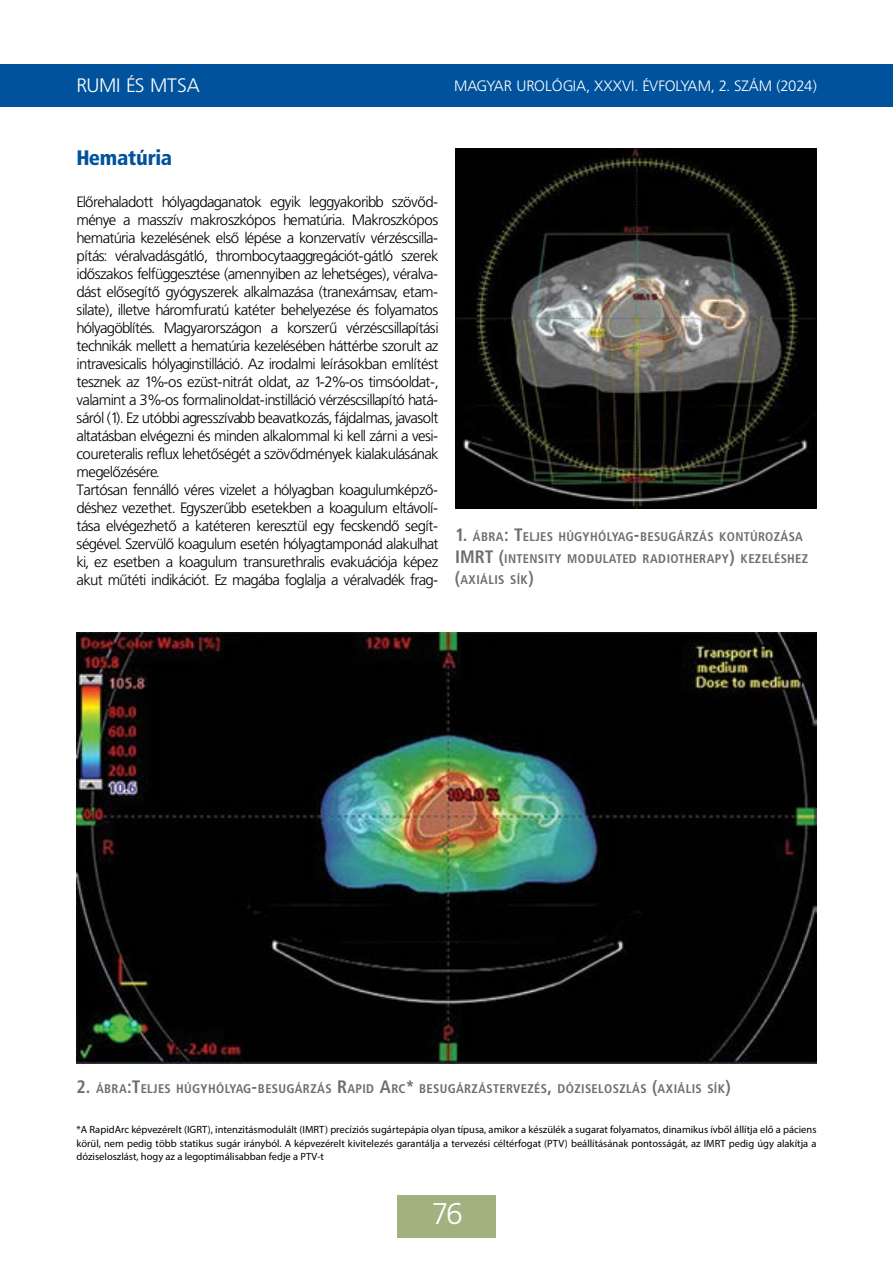
<style>
.page{position:relative;width:893px;height:1263px;background:#fff}
.page>*{position:absolute;margin:0;border:0;box-sizing:border-box;transform-origin:0 0}
.t1{font:30px "Frutiger Lt PFL";color:#fff}
.t2{font:21px "Frutiger Blk Cn PFL";color:#00529c}
.t3{font:19.5px "Frutiger Lt PFL";letter-spacing:.04em;color:#fff}
.t4{font:700 18px "Frutiger Cn PFL";color:#6d6e71}
.t5{font:15px/18px "Frutiger Lt PFL";color:#000}
.t6{font:15px "Frutiger Lt PFL";letter-spacing:.04em;color:#fff}
.t7{font:700 12.6px/21.6px "Frutiger Cn PFL";letter-spacing:.055em;color:#6d6e71}
.t8{font:10.5px/13.5px "Myriad Pro";color:#000;text-align:justify}
.s1{font-size:18px}
</style>
<div class="page">
<div style="left:0;top:64px;width:893px;height:42px;background:#00529c"></div>
<div style="left:398px;top:1195px;width:98px;height:42px;background:#a2b180"></div>
<img style="left:455px;top:149px;width:361px;height:359px">
<img style="left:77px;top:632px;width:739px;height:432px">
<h3 class="t3" style="left:77px;top:75px;width:124px">RUMI ÉS MTSA</h3>
<p class="t6" style="left:454px;top:77px;width:364px">MAGYAR UROLÓGIA, XXXVI. ÉVFOLYAM, 2. SZÁM (2024)</p>
<h2 class="t2" style="left:77px;top:145px;width:97px">Hematúria</h2>
<p class="t5" style="left:77px;top:193px;width:363px">Előrehaladott hólyagdaganatok egyik leggyakoribb szövőd&shy;ménye a masszív makroszkópos hematúria. Makroszkópos hematúria kezelésének első lépése a konzervatív vérzéscsilla&shy;pítás: véralvadásgátló, thrombocytaaggregációt-gátló szerek időszakos felfüggesztése (amennyiben az lehetséges), véralva&shy;dást elősegítő gyógyszerek alkalmazása (tranexámsav, etam&shy;silate), illetve háromfuratú katéter behelyezése és folyamatos hólyagöblítés. Magyarországon a korszerű vérzéscsillapítási technikák mellett a hematúria kezelésében háttérbe szorult az intravesicalis hólyaginstilláció. Az irodalmi leírásokban említést tesznek az 1%-os ezüst-nitrát oldat, az 1-2%-os timsóoldat-, valamint a 3%-os formalinoldat-instilláció vérzéscsillapító hatá&shy;sáról (1). Ez utóbbi agresszívabb beavatkozás, fájdalmas, javasolt altatásban elvégezni és minden alkalommal ki kell zárni a vesi&shy;coureteralis reflux lehetőségét a szövődmények kialakulásának megelőzésére.<br>Tartósan fennálló véres vizelet a hólyagban koagulumképző&shy;déshez vezethet. Egyszerűbb esetekben a koagulum eltávolí&shy;tása elvégezhető a katéteren keresztül egy fecskendő segít&shy;ségével. Szervülő koagulum esetén hólyagtamponád alakulhat ki, ez esetben a koagulum transurethralis evakuációja képez akut műtéti indikációt. Ez magába foglalja a véralvadék frag-</p>
<p class="t7" style="left:455px;top:526px;width:349px"><span class="s1">1.</span> ÁBRA<span class="s1">: T</span>ELJES HÚGYHÓLYAG<span class="s1">-</span>BESUGÁRZÁS KONTÚROZÁSA</p>
<p class="t4" style="left:455px;top:546px;width:11px">IMRT</p>
<p class="t7" style="left:455px;top:548px;width:354px;text-indent:44px"><span class="s1">(</span>INTENSITY MODULATED RADIOTHERAPY<span class="s1">)</span> KEZELÉSHEZ <span class="s1">(</span>AXIÁLIS SÍK<span class="s1">)</span></p>
<p class="t7" style="left:77px;top:1078px;width:656px"><span class="s1">2.</span> ÁBRA<span class="s1">:T</span>ELJES HÚGYHÓLYAG<span class="s1">-</span>BESUGÁRZÁS <span class="s1">R</span>APID <span class="s1">A</span>RC<span class="s1">*</span> BESUGÁRZÁSTERVEZÉS<span class="s1">,</span> DÓZISELOSZLÁS <span class="s1">(</span>AXIÁLIS SÍK<span class="s1">)</span></p>
<p class="t8" style="left:77px;top:1123px;width:741px">*A RapidArc képvezérelt (IGRT), intenzitásmodulált (IMRT) precíziós sugártepápia olyan típusa, amikor a készülék a sugarat folyamatos, dinamikus ívből állítja elő a páciens körül, nem pedig több statikus sugár irányból. A képvezérelt kivitelezés garantálja a tervezési céltérfogat (PTV) beállításának pontosságát, az IMRT pedig úgy alakítja a dóziseloszlást, hogy az a legoptimálisabban fedje a PTV-t</p>
<h1 class="t1" style="left:432px;top:1197px;width:31px">76</h1>
</div>
